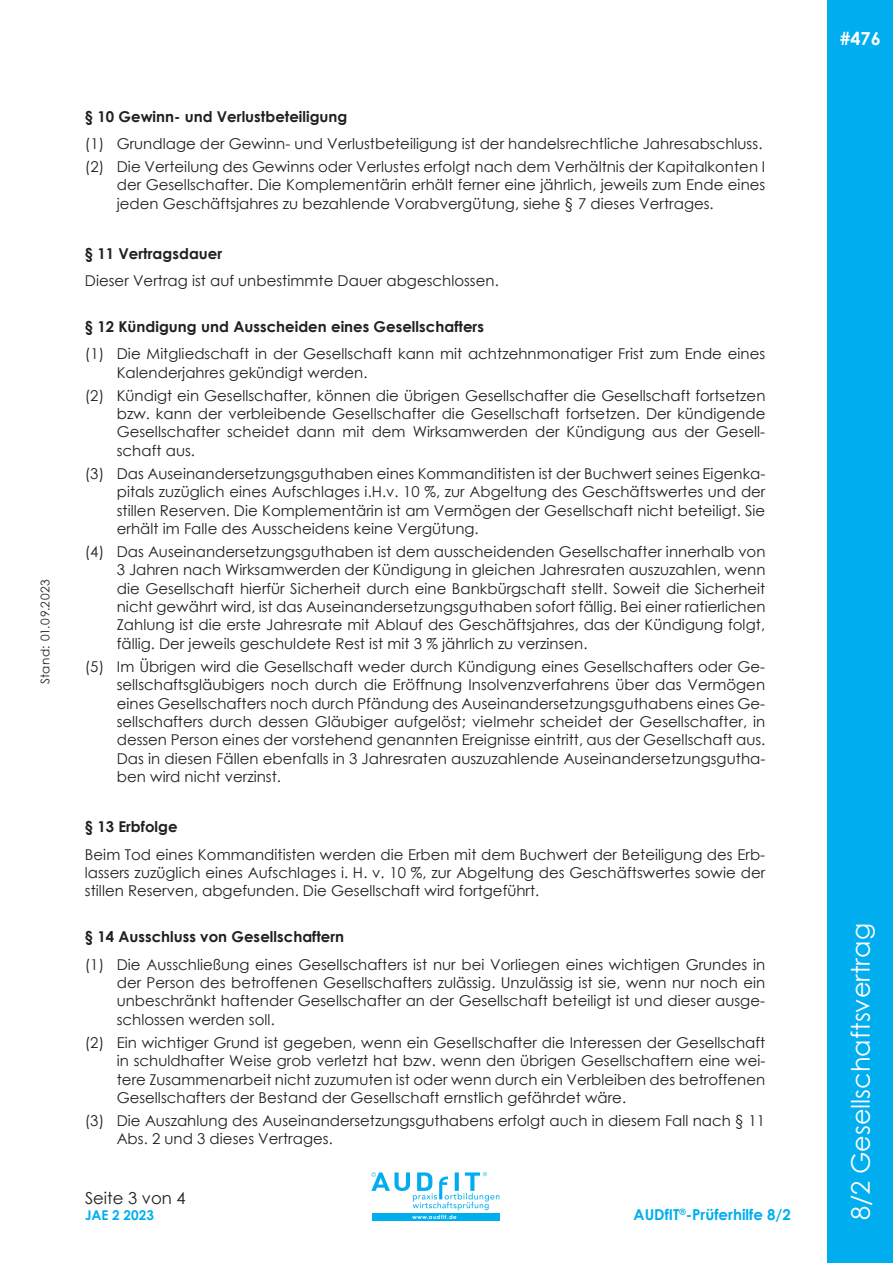
<style>
.page{position:relative;width:893px;height:1263px;background:#fff}
.page>*{position:absolute;margin:0;border:0;box-sizing:border-box;transform-origin:0 0}
.t1{font:25.5px "Century Gothic";color:#fff}
.t2{font:700 18px "Century Gothic";color:#fff}
.t3{font:16.5px "Century Gothic";color:#231f20}
.t4{font:15px/18.5px "Century Gothic";color:#231f20;text-align:justify}
.t5{font:700 15px "Century Gothic";color:#231f20}
.t6{font:700 15px "Century Gothic";color:#00aeef}
.t7{font:700 13.5px "Century Gothic";color:#00aeef}
.t8{font:12px "Century Gothic";letter-spacing:.04em;color:#231f20}
.t9{font:700 5.55px "Century Gothic";letter-spacing:.09em;color:#fff}
</style>
<div class="page">
<div style="left:827px;top:0;width:66px;height:1263px;background:#00aeef"></div>
<div style="left:372px;top:1213px;width:127px;height:8px;background:#00aeef"></div>
<svg style="left:371px;top:1172px;width:128px;height:38px"></svg>
<p class="t8" style="left:37px;top:684px;width:106px;rotate:-90deg">Stand: 01.09.2023</p>
<p class="t5" style="left:85px;top:105px;width:264px">§ 10 Gewinn- und Verlustbeteiligung</p>
<p class="t4" style="left:85px;top:132px;width:682px;line-height:22.8px">(1) Grundlage der Gewinn- und Verlustbeteiligung ist der handelsrechtliche Jahresabschluss. (2) Die Verteilung des Gewinns oder Verlustes erfolgt nach dem Verhältnis der Kapitalkonten I</p>
<p class="t4" style="left:117px;top:175px;width:650px">der Gesellschafter. Die Komplementärin erhält ferner eine jährlich, jeweils zum Ende eines jeden Geschäftsjahres zu bezahlende Vorabvergütung, siehe § 7 dieses Vertrages.</p>
<p class="t5" style="left:85px;top:242px;width:139px">§ 11 Vertragsdauer</p>
<p class="t4" style="left:85px;top:271px;width:415px">Dieser Vertrag ist auf unbestimmte Dauer abgeschlossen.</p>
<p class="t5" style="left:85px;top:315px;width:401px">§ 12 Kündigung und Ausscheiden eines Gesellschafters</p>
<p class="t4" style="left:117px;top:345px;width:650px;text-indent:-32px">(1) Die Mitgliedschaft in der Gesellschaft kann mit achtzehnmonatiger Frist zum Ende eines<br>Kalenderjahres gekündigt werden.</p>
<p class="t4" style="left:117px;top:386px;width:650px;text-indent:-32px">(2) Kündigt ein Gesellschafter, können die übrigen Gesellschafter die Gesellschaft fortsetzen bzw. kann der verbleibende Gesellschafter die Gesellschaft fortsetzen. Der kündigende Gesellschafter scheidet dann mit dem Wirksamwerden der Kündigung aus der Gesell&shy;schaft aus.</p>
<p class="t4" style="left:117px;top:464px;width:650px;text-indent:-32px">(3) Das Auseinandersetzungsguthaben eines Kommanditisten ist der Buchwert seines Eigenka&shy;pitals zuzüglich eines Aufschlages i.H.v. 10 %, zur Abgeltung des Geschäftswertes und der stillen Reserven. Die Komplementärin ist am Vermögen der Gesellschaft nicht beteiligt. Sie erhält im Falle des Ausscheidens keine Vergütung.</p>
<p class="t4" style="left:117px;top:542px;width:650px;text-indent:-32px">(4) Das Auseinandersetzungsguthaben ist dem ausscheidenden Gesellschafter innerhalb von 3 Jahren nach Wirksamwerden der Kündigung in gleichen Jahresraten auszuzahlen, wenn die Gesellschaft hierfür Sicherheit durch eine Bankbürgschaft stellt. Soweit die Sicherheit nicht gewährt wird, ist das Auseinandersetzungsguthaben sofort fällig. Bei einer ratierlichen Zahlung ist die erste Jahresrate mit Ablauf des Geschäftsjahres, das der Kündigung folgt, fällig. Der jeweils geschuldete Rest ist mit 3 % jährlich zu verzinsen.</p>
<p class="t4" style="left:117px;top:657px;width:650px;text-indent:-32px">(5) Im Übrigen wird die Gesellschaft weder durch Kündigung eines Gesellschafters oder Ge&shy;sellschaftsgläubigers noch durch die Eröffnung Insolvenzverfahrens über das Vermögen eines Gesellschafters noch durch Pfändung des Auseinandersetzungsguthabens eines Ge&shy;sellschafters durch dessen Gläubiger aufgelöst; vielmehr scheidet der Gesellschafter, in dessen Person eines der vorstehend genannten Ereignisse eintritt, aus der Gesellschaft aus.<br>Das in diesen Fällen ebenfalls in 3 Jahresraten auszuzahlende Auseinandersetzungsgutha&shy;ben wird nicht verzinst.</p>
<p class="t5" style="left:85px;top:815px;width:94px">§ 13 Erbfolge</p>
<p class="t4" style="left:85px;top:845px;width:682px">Beim Tod eines Kommanditisten werden die Erben mit dem Buchwert der Beteiligung des Erb&shy;lassers zuzüglich eines Aufschlages i. H. v. 10 %, zur Abgeltung des Geschäftswertes sowie der stillen Reserven, abgefunden. Die Gesellschaft wird fortgeführt.</p>
<p class="t5" style="left:85px;top:925px;width:261px">§ 14 Ausschluss von Gesellschaftern</p>
<p class="t4" style="left:117px;top:955px;width:650px;text-indent:-32px">(1) Die Ausschließung eines Gesellschafters ist nur bei Vorliegen eines wichtigen Grundes in der Person des betroffenen Gesellschafters zulässig. Unzulässig ist sie, wenn nur noch ein unbeschränkt haftender Gesellschafter an der Gesellschaft beteiligt ist und dieser ausge&shy;schlossen werden soll.</p>
<p class="t4" style="left:117px;top:1033px;width:650px;text-indent:-32px">(2) Ein wichtiger Grund ist gegeben, wenn ein Gesellschafter die Interessen der Gesellschaft in schuldhafter Weise grob verletzt hat bzw. wenn den übrigen Gesellschaftern eine wei&shy;tere Zusammenarbeit nicht zuzumuten ist oder wenn durch ein Verbleiben des betroffenen Gesellschafters der Bestand der Gesellschaft ernstlich gefährdet wäre.</p>
<p class="t4" style="left:117px;top:1111px;width:650px;text-indent:-32px">(3) Die Auszahlung des Auseinandersetzungsguthabens erfolgt auch in diesem Fall nach § 11<br>Abs. 2 und 3 dieses Vertrages.</p>
<p class="t3" style="left:85px;top:1187px;width:102px">Seite 3 von 4</p>
<p class="t7" style="left:85px;top:1205px;width:70px">JAE 2 2023</p>
<p class="t6" style="left:634px;top:1203px;width:159px">AUDfIT<sup>®</sup>-Prüferhilfe 8/2</p>
<p class="t4" style="left:85px;top:1193px;width:92px">Seite 3 von 4</p>
<p class="t9" style="left:412px;top:1213px;width:46px">www.audfit.de</p>
<p class="t2" style="left:840px;top:24px;width:43px">#476</p>
<h1 class="t1" style="left:843px;top:1220px;width:299px;rotate:-90deg">8/2 Gesellschaftsvertrag</h1>
</div>
